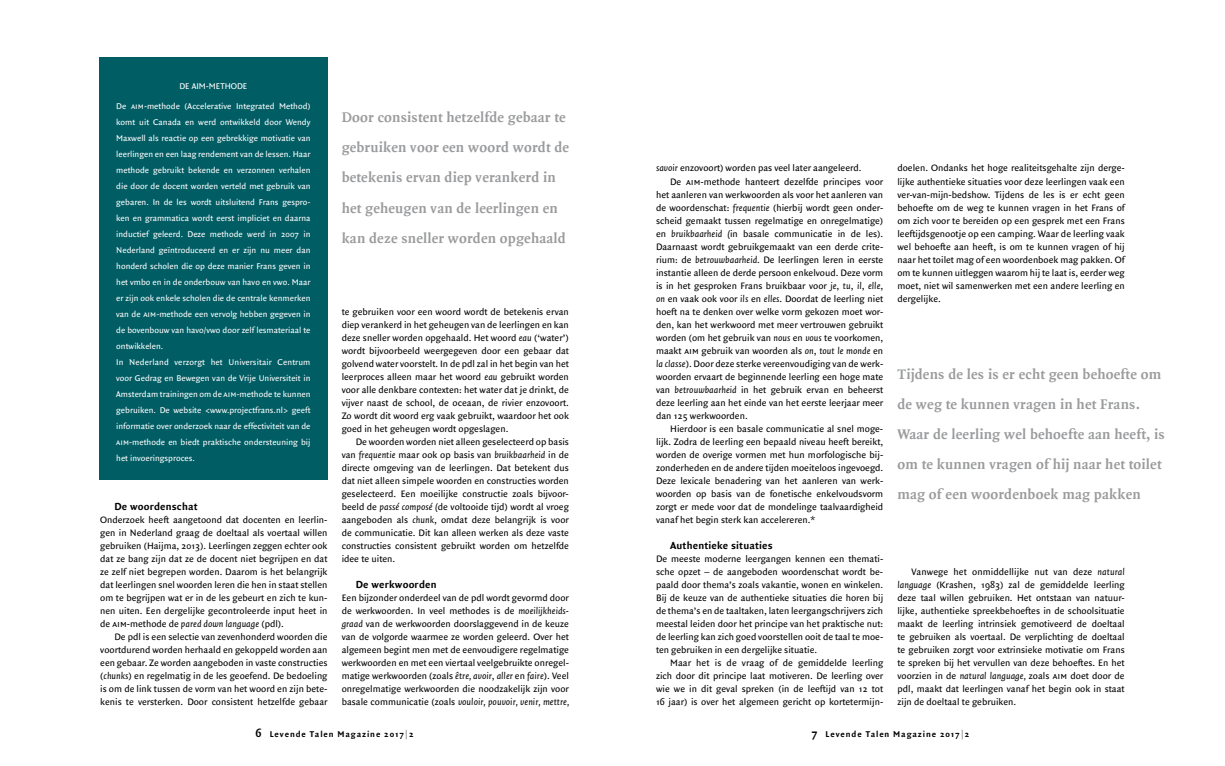
<style>
.page{position:relative;width:1225px;height:766px;background:#fff}
.page>*{position:absolute;margin:0;border:0;box-sizing:border-box;transform-origin:0 0}
.t1{font:700 15px/30px "Quadraat";letter-spacing:.015em;color:#9a9b9d}
.t2{font:700 11px "Quadraat Sans";letter-spacing:.015em;color:#000}
.t3{font:10px/13px "Quadraat Sans";color:#000;text-align:justify}
.t4{font:9px/16px "Quadraat Sans";color:#fff}
.t5{font:700 9px "Quadraat Sans";letter-spacing:.1em;color:#000}
.s1{font-family:"Quadraat Sans Caps"}
.s2{font-style:italic}
.s3{font-size:12px}
.s4{color:#9a9b9d}
</style>
<div class="page">
<div style="left:99px;top:57px;width:228px;height:422px;background:#005d64"></div>
<p class="t4" style="left:179px;top:78px;width:69px">DE <span class="s1">AIM</span>-METHODE</p>
<p class="t4" style="left:116px;top:98px;width:196px">De <span class="s1">aim</span>-methode (Accelerative Integrated Method) komt uit Canada en werd ontwikkeld door Wendy Maxwell als reactie op een gebrekkige motivatie van leerlingen en een laag rendement van de lessen. Haar methode gebruikt bekende en verzonnen verhalen die door de docent worden verteld met gebruik van gebaren. In de les wordt uitsluitend Frans gespro&shy;ken en grammatica wordt eerst impliciet en daarna inductief geleerd. Deze methode werd in 2007 in Nederland geïntroduceerd en er zijn nu meer dan honderd scholen die op deze manier Frans geven in het vmbo en in de onderbouw van havo en vwo. Maar er zijn ook enkele scholen die de centrale kenmerken van de <span class="s1">aim</span>-methode een vervolg hebben gegeven in de bovenbouw van havo/vwo door zelf lesmateriaal te ontwikkelen.<br>In Nederland verzorgt het Universitair Centrum voor Gedrag en Bewegen van de Vrije Universiteit in Amsterdam trainingen om de <span class="s1">aim</span>-methode te kunnen gebruiken. De website &lt;www.projectfrans.nl&gt; geeft informatie over onderzoek naar de effectiviteit van de <span class="s1">aim</span>-methode en biedt praktische ondersteuning bij het invoeringsproces.</p>
<h1 class="t1" style="left:342px;top:103px;width:229px">Door consistent hetzelfde gebaar te gebruiken voor een woord wordt de betekenis ervan diep verankerd in het geheugen van de leerlingen en kan deze sneller worden opgehaald</h1>
<p class="t3" style="left:342px;top:305px;width:229px">te gebruiken voor een woord wordt de betekenis ervan diep verankerd in het geheugen van de leerlingen en kan deze sneller worden opgehaald. Het woord <span class="s2">eau</span> (‘water’) wordt bijvoorbeeld weergegeven door een gebaar dat golvend water voorstelt. In de pdl zal in het begin van het leerproces alleen maar het woord <span class="s2">eau</span> gebruikt worden voor alle denkbare contexten: het water dat je drinkt, de vijver naast de school, de oceaan, de rivier enzovoort.<br>Zo wordt dit woord erg vaak gebruikt, waardoor het ook goed in het geheugen wordt opgeslagen.</p>
<p class="t3" style="left:342px;top:435px;width:229px;text-indent:14px">De woorden worden niet alleen geselecteerd op basis van <span class="s2">frequentie</span> maar ook op basis van <span class="s2">bruikbaarheid</span> in de directe omgeving van de leerlingen. Dat betekent dus dat niet alleen simpele woorden en constructies worden geselecteerd. Een moeilijke constructie zoals bijvoor&shy;beeld de <span class="s2">passé composé (</span>de voltooide tijd) wordt al vroeg aangeboden als <span class="s2">chunk</span>, omdat deze belangrijk is voor de communicatie. Dit kan alleen werken als deze vaste constructies consistent gebruikt worden om hetzelfde idee te uiten.</p>
<p class="t2" style="left:356px;top:578px;width:82px">De werkwoorden</p>
<p class="t3" style="left:342px;top:591px;width:229px">Een bijzonder onderdeel van de pdl wordt gevormd door de werkwoorden. In veel methodes is de <span class="s2">moeilijkheids&shy;graad</span> van de werkwoorden doorslaggevend in de keuze van de volgorde waarmee ze worden geleerd. Over het algemeen begint men met de eenvoudigere regelmatige werkwoorden en met een viertaal veelgebruikte onregel&shy;matige werkwoorden (zoals <span class="s2">être, avoir</span>, <span class="s2">aller</span> en <span class="s2">faire</span>). Veel onregelmatige werkwoorden die noodzakelijk zijn voor basale communicatie (zoals <span class="s2">vouloir, pouvoir, venir, mettre,</span></p>
<p class="t2" style="left:114px;top:500px;width:85px">De woordenschat</p>
<p class="t3" style="left:100px;top:513px;width:229px">Onderzoek heeft aangetoond dat docenten en leerlin&shy;gen in Nederland graag de doeltaal als voertaal willen gebruiken (Haijma, 2013). Leerlingen zeggen echter ook dat ze bang zijn dat ze de docent niet begrijpen en dat ze zelf niet begrepen worden. Daarom is het belangrijk dat leerlingen snel woorden leren die hen in staat stellen om te begrijpen wat er in de les gebeurt en zich te kun&shy;nen uiten. Een dergelijke gecontroleerde input heet in de <span class="s1">aim</span>-methode de <span class="s2">pared down language</span> (pdl).</p>
<p class="t3" style="left:100px;top:630px;width:229px;text-indent:14px">De pdl is een selectie van zevenhonderd woorden die voortdurend worden herhaald en gekoppeld worden aan een gebaar. Ze worden aangeboden in vaste constructies (<span class="s2">chunks</span>) en regelmatig in de les geoefend. De bedoeling is om de link tussen de vorm van het woord en zijn bete&shy;kenis te versterken. Door consistent hetzelfde gebaar</p>
<p class="t3" style="left:656px;top:162px;width:207px"><span class="s2">savoir</span> enzovoort) worden pas veel later aangeleerd.</p>
<p class="t3" style="left:670px;top:175px;width:215px">De <span class="s1">aim</span>-methode hanteert dezelfde principes voor</p>
<p class="t3" style="left:656px;top:188px;width:229px">het aanleren van werkwoorden als voor het aanleren van</p>
<p class="t3" style="left:656px;top:201px;width:229px">de woordenschat: <span class="s2">frequentie</span> (hierbij wordt geen onder-</p>
<p class="t3" style="left:656px;top:214px;width:229px">scheid gemaakt tussen regelmatige en onregelmatige)</p>
<p class="t3" style="left:656px;top:227px;width:229px">en <span class="s2">bruikbaarheid (</span>in basale communicatie in de les).</p>
<p class="t3" style="left:656px;top:240px;width:229px">Daarnaast wordt gebruikgemaakt van een derde crite-</p>
<p class="t3" style="left:656px;top:253px;width:229px">rium: de <span class="s2">betrouwbaarheid</span>. De leerlingen leren in eerste</p>
<p class="t3" style="left:656px;top:266px;width:229px">instantie alleen de derde persoon enkelvoud. Deze vorm</p>
<p class="t3" style="left:656px;top:279px;width:229px">is in het gesproken Frans bruikbaar voor <span class="s2">je</span>, <span class="s2">tu</span>, <span class="s2">il</span>, <span class="s2">elle</span>,</p>
<p class="t3" style="left:656px;top:292px;width:229px"><span class="s2">on</span> en vaak ook voor <span class="s2">ils</span> en <span class="s2">elles</span>. Doordat de leerling niet</p>
<p class="t3" style="left:656px;top:305px;width:229px">hoeft na te denken over welke vorm gekozen moet wor-</p>
<p class="t3" style="left:656px;top:318px;width:229px">den, kan het werkwoord met meer vertrouwen gebruikt</p>
<p class="t3" style="left:656px;top:331px;width:229px">worden (om het gebruik van <span class="s2">nous</span> en <span class="s2">vous</span> te voorkomen,</p>
<p class="t3" style="left:656px;top:344px;width:229px">maakt <span class="s1">aim</span> gebruik van woorden als <span class="s2">on</span>, <span class="s2">tout le monde</span> en</p>
<p class="t3" style="left:656px;top:357px;width:229px"><span class="s2">la classe</span>). Door deze sterke vereenvoudiging van de werk-</p>
<p class="t3" style="left:656px;top:370px;width:229px">woorden ervaart de beginnende leerling een hoge mate</p>
<p class="t3" style="left:656px;top:383px;width:229px">van <span class="s2">betrouwbaarheid</span> in het gebruik ervan en beheerst</p>
<p class="t3" style="left:656px;top:396px;width:229px">deze leerling aan het einde van het eerste leerjaar meer</p>
<p class="t3" style="left:656px;top:409px;width:93px">dan 125 werkwoorden.</p>
<p class="t3" style="left:670px;top:422px;width:214px">Hierdoor is een basale communicatie al snel moge-</p>
<p class="t3" style="left:656px;top:435px;width:229px">lijk. Zodra de leerling een bepaald niveau heeft bereikt,</p>
<p class="t3" style="left:656px;top:448px;width:229px">worden de overige vormen met hun morfologische bij-</p>
<p class="t3" style="left:656px;top:461px;width:229px">zonderheden en de andere tijden moeiteloos ingevoegd.</p>
<p class="t3" style="left:656px;top:474px;width:229px">Deze lexicale benadering van het aanleren van werk-</p>
<p class="t3" style="left:656px;top:487px;width:229px">woorden op basis van de fonetische enkelvoudsvorm</p>
<p class="t3" style="left:656px;top:500px;width:229px">zorgt er mede voor dat de mondelinge taalvaardigheid</p>
<p class="t3" style="left:656px;top:513px;width:161px">vanaf het begin sterk kan accelereren.*</p>
<p class="t2" style="left:670px;top:539px;width:104px">Authentieke situaties</p>
<p class="t3" style="left:656px;top:552px;width:229px">De meeste moderne leergangen kennen een themati&shy;sche opzet – de aangeboden woordenschat wordt be&shy;paald door thema’s zoals vakantie, wonen en winkelen.<br>Bij de keuze van de authentieke situaties die horen bij de thema’s en de taaltaken, laten leergangschrijvers zich meestal leiden door het principe van het praktische nut: de leerling kan zich goed voorstellen ooit de taal te moe&shy;ten gebruiken in een dergelijke situatie.</p>
<p class="t3" style="left:656px;top:656px;width:229px;text-indent:14px">Maar het is de vraag of de gemiddelde leerling zich door dit principe laat motiveren. De leerling over wie we in dit geval spreken (in de leeftijd van 12 tot 16 jaar) is over het algemeen gericht op kortetermijn-</p>
<p class="t3" style="left:897px;top:162px;width:229px">doelen. Ondanks het hoge realiteitsgehalte zijn derge&shy;lijke authentieke situaties voor deze leerlingen vaak een ver-van-mijn-bedshow. Tijdens de les is er echt geen behoefte om de weg te kunnen vragen in het Frans of om zich voor te bereiden op een gesprek met een Frans leeftijdsgenootje op een camping. Waar de leerling vaak wel behoefte aan heeft, is om te kunnen vragen of hij naar het toilet mag of een woordenboek mag pakken. Of om te kunnen uitleggen waarom hij te laat is, eerder weg moet, niet wil samenwerken met een andere leerling en dergelijke.</p>
<h1 class="t1" style="left:897px;top:359px;width:269px">Tijdens de les is er echt geen behoefte om de weg te kunnen vragen in het Frans.<br>Waar de leerling wel behoefte aan heeft, is om te kunnen vragen of hij naar het toilet mag of een woordenboek mag pakken</h1>
<p class="t3" style="left:897px;top:565px;width:229px;text-indent:14px">Vanwege het onmiddellijke nut van deze <span class="s2">natural language</span> (Krashen, 1983) zal de gemiddelde leerling deze taal willen gebruiken. Het ontstaan van natuur&shy;lijke, authentieke spreekbehoeftes in de schoolsituatie maakt de leerling intrinsiek gemotiveerd de doeltaal te gebruiken als voertaal. De verplichting de doeltaal te gebruiken zorgt voor extrinsieke motivatie om Frans te spreken bij het vervullen van deze behoeftes. En het voorzien in de <span class="s2">natural language,</span> zoals <span class="s1">aim</span> doet door de pdl, maakt dat leerlingen vanaf het begin ook in staat zijn de doeltaal te gebruiken.</p>
<p class="t5" style="left:255px;top:729px;width:160px"><span class="s3">6</span> Levende Talen Magazine 2017<span class="s4">|</span>2</p>
<p class="t5" style="left:811px;top:729px;width:160px"><span class="s3">7</span> Levende Talen Magazine 2017<span class="s4">|</span>2</p>
</div>
